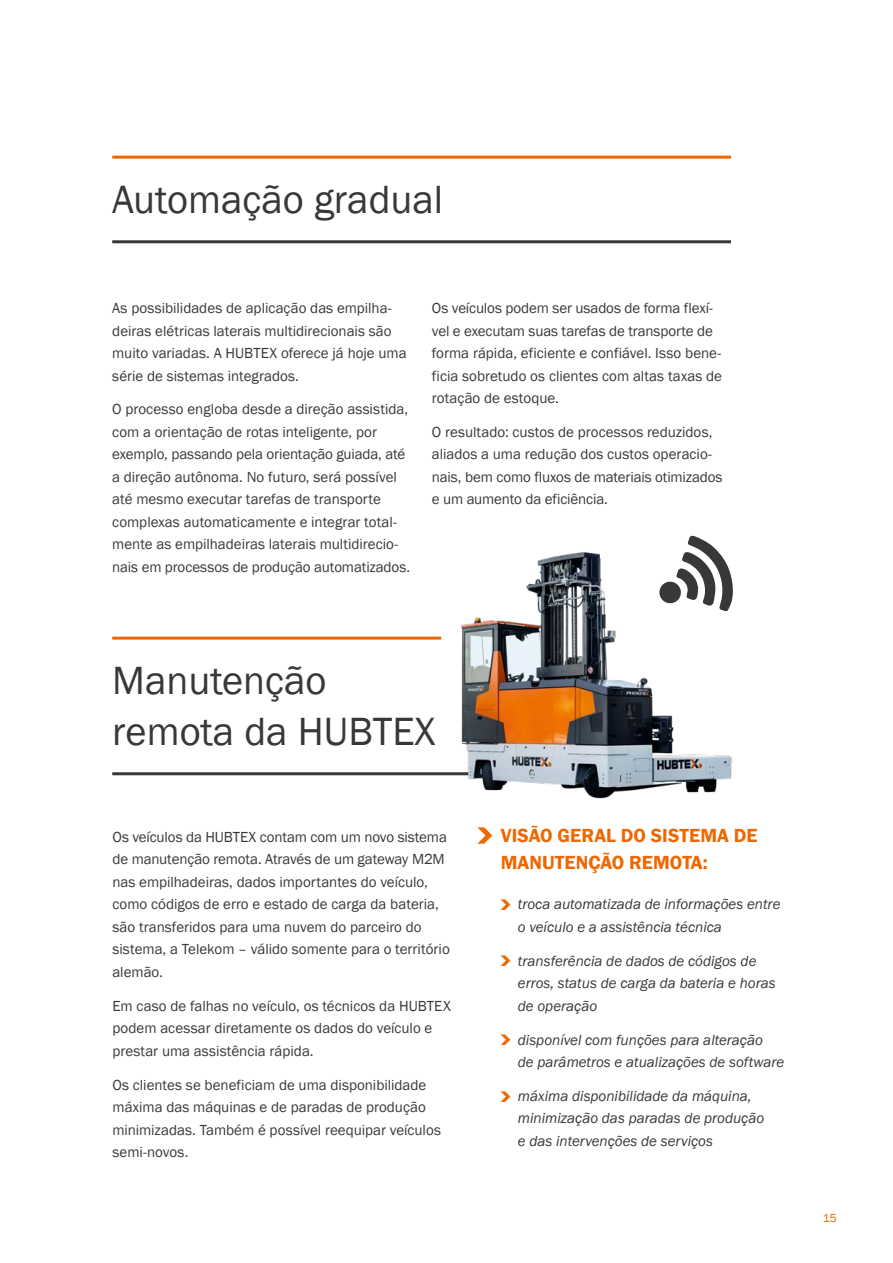
<style>
.page{position:relative;width:893px;height:1263px;background:#fff}
.page>*{position:absolute;margin:0;border:0;box-sizing:border-box;transform-origin:0 0}
.t1{font:40.5px/51px "Franklin Gothic";color:#383937}
.t2{font:600 19.5px/27px "Franklin Gothic";color:#ee6700}
.t3{font:15px/22.5px "Franklin Gothic";color:#383937}
.t4{font:italic 15px/22.5px "Franklin Gothic";color:#383937}
.t5{font:12px "Franklin Gothic";color:#ee6700}
</style>
<div class="page">
<hr style="left:112px;top:637px;width:329px;height:3px;background:#ee6700">
<hr style="left:112px;top:772px;width:618px;height:3px;background:#383937">
<hr style="left:112px;top:156px;width:619px;height:3px;background:#ee6700">
<hr style="left:112px;top:240px;width:619px;height:3px;background:#383937">
<svg style="left:477px;top:827px;width:15px;height:17px"></svg>
<img style="left:453px;top:551px;width:279px;height:248px">
<svg style="left:658px;top:535px;width:75px;height:76px"></svg>
<h1 class="t1" style="left:112px;top:175px;width:332px">Automação gradual</h1>
<p class="t3" style="left:112px;top:297px;width:296px">As possibilidades de aplicação das empilha&shy;deiras elétricas laterais multidirecionais são muito variadas. A HUBTEX oferece já hoje uma série de sistemas integrados.</p>
<p class="t3" style="left:112px;top:398px;width:299px">O processo engloba desde a direção assistida, com a orientação de rotas inteligente, por exemplo, passando pela orientação guiada, até a direção autônoma. No futuro, será possível até mesmo executar tarefas de transporte complexas automaticamente e integrar total&shy;mente as empilhadeiras laterais multidirecio&shy;nais em processos de produção automatizados.</p>
<p class="t3" style="left:432px;top:297px;width:292px">Os veículos podem ser usados de forma flexí&shy;vel e executam suas tarefas de transporte de forma rápida, eficiente e confiável. Isso bene&shy;ficia sobretudo os clientes com altas taxas de rotação de estoque.</p>
<p class="t3" style="left:432px;top:421px;width:292px">O resultado: custos de processos reduzidos, aliados a uma redução dos custos operacio&shy;nais, bem como fluxos de materiais otimizados e um aumento da eficiência.</p>
<h1 class="t1" style="left:112px;top:656px;width:325px">Manutenção remota da HUBTEX</h1>
<p class="t3" style="left:112px;top:826px;width:339px">Os veículos da HUBTEX contam com um novo -sistema de manutenção remota. Através de um gateway M2M nas empilhadeiras, dados importantes do veículo, como códigos de erro e estado de carga da bateria, são transferidos para uma nuvem do parceiro do sistema, a Telekom – válido somente para o território alemão.</p>
<p class="t3" style="left:112px;top:995px;width:340px">Em caso de falhas no veículo, os técnicos da HUBTEX podem acessar diretamente os dados do veículo e prestar uma assistência rápida.</p>
<p class="t3" style="left:112px;top:1073px;width:330px">Os clientes se beneficiam de uma disponibilidade máxima das máquinas e de paradas de produção minimizadas. Também é possível reequipar veículos semi-novos.</p>
<h2 class="t2" style="left:501px;top:822px;width:258px">VISÃO GERAL DO SISTEMA DE<br>MANUTENÇÃO REMOTA:</h2>
<p class="t4" style="left:518px;top:893px;width:264px">troca automatizada de informações entre o veículo e a assistência técnica</p>
<p class="t4" style="left:518px;top:950px;width:259px">transferência de dados de códigos de erros, status de carga da bateria e horas de operação</p>
<p class="t4" style="left:518px;top:1028px;width:268px">disponível com funções para alteração<br>de parâmetros e atualizações de software</p>
<p class="t4" style="left:518px;top:1085px;width:248px">máxima disponibilidade da máquina, minimização das paradas de produção e das intervenções de serviços</p>
<p class="t5" style="left:823px;top:1211px;width:15px">15</p>
</div>
